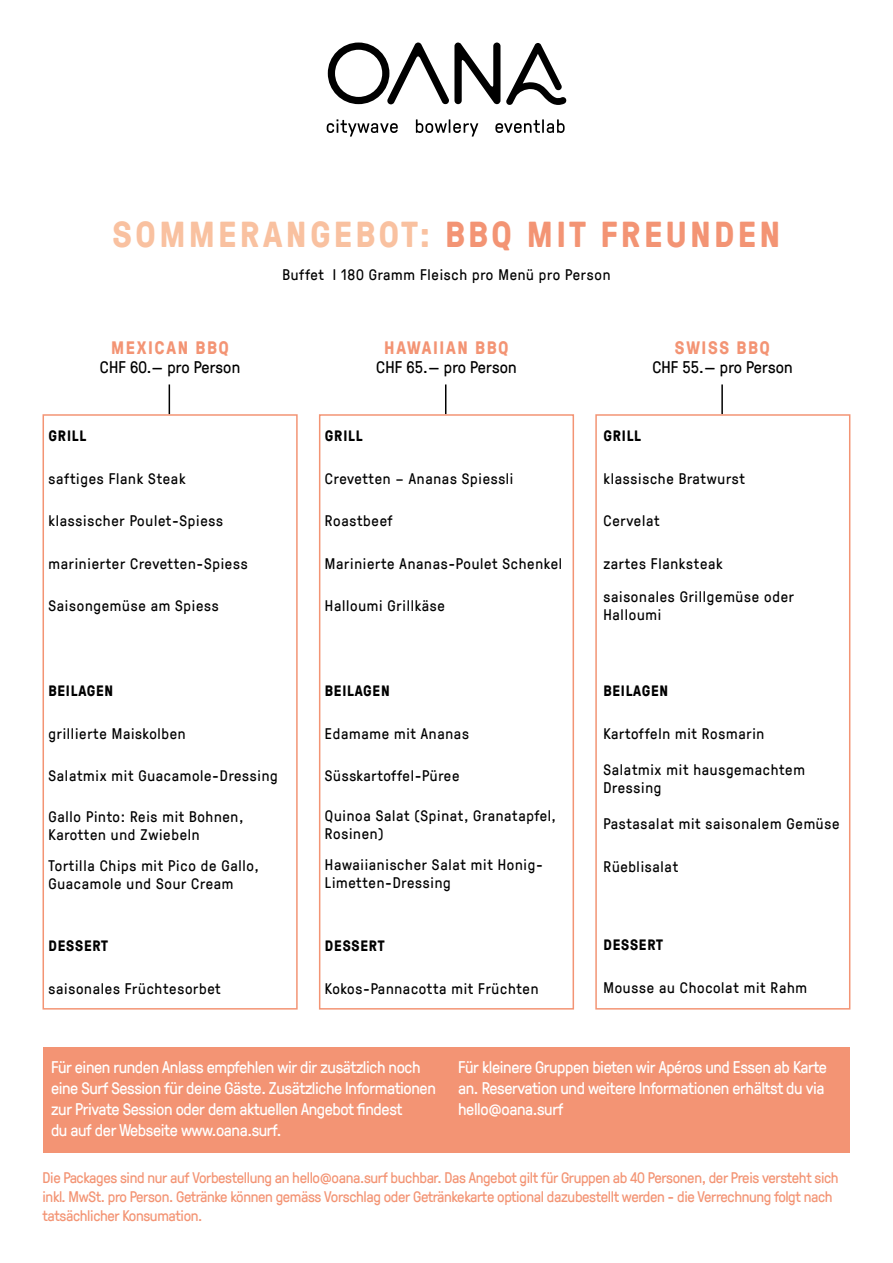
<style>
.page{position:relative;width:893px;height:1263px;background:#fff}
.page>*{position:absolute;margin:0;border:0;box-sizing:border-box;transform-origin:0 0}
.t1{font:700 36px "GT Pressura";letter-spacing:.09em;color:#f9c1a0}
.t2{font:700 18px "GT Pressura";letter-spacing:.09em;color:#f39474}
.t3{font:16.5px/21px "GT Pressura";letter-spacing:-.025em;color:#fff}
.t4{font:16.5px "GT Pressura";letter-spacing:.01em;color:#000}
.t5{font:15px/18px "GT Pressura";letter-spacing:.05em;color:#000}
.t6{font:15px/19.2px "GT Pressura";letter-spacing:-.025em;color:#f39474}
.t7{font:700 15px "GT Pressura";letter-spacing:.05em;color:#000}
.s1{color:#f39474}
</style>
<div class="page">
<div style="left:43px;top:1047px;width:807px;height:106px;background:#f39474"></div>
<hr style="left:169px;top:384px;width:1px;height:30px;background:#000">
<hr style="left:445px;top:384px;width:1px;height:30px;background:#000">
<hr style="left:721px;top:384px;width:2px;height:30px;background:#000">
<div style="left:43px;top:414px;width:255px;height:595px;border:2px solid #f39474"></div>
<div style="left:319px;top:414px;width:255px;height:595px;border:2px solid #f39474"></div>
<div style="left:595px;top:414px;width:255px;height:595px;border:2px solid #f39474"></div>
<svg style="left:327px;top:119px;width:71px;height:18px"></svg>
<svg style="left:416px;top:119px;width:62px;height:18px"></svg>
<svg style="left:495px;top:119px;width:70px;height:14px"></svg>
<svg style="left:328px;top:42px;width:172px;height:62px"></svg>
<svg style="left:506px;top:43px;width:61px;height:62px"></svg>
<h1 class="t1" style="left:112px;top:208px;width:670px">SOMMERANGEBOT: <span class="s1">BBQ MIT FREUNDEN</span></h1>
<p class="t2" style="left:111px;top:334px;width:119px">MEXICAN BBQ</p>
<p class="t4" style="left:100px;top:356px;width:142px">CHF 60.— pro Person</p>
<p class="t7" style="left:49px;top:425px;width:39px">GRILL</p>
<p class="t5" style="left:49px;top:468px;width:139px">saftiges Flank Steak</p>
<p class="t5" style="left:49px;top:511px;width:176px">klassischer Poulet-Spiess</p>
<p class="t5" style="left:49px;top:554px;width:201px">marinierter Crevetten-Spiess</p>
<p class="t5" style="left:49px;top:596px;width:172px">Saisongemüse am Spiess</p>
<p class="t5" style="left:282px;top:265px;width:329px">Buffet I 180 Gramm Fleisch pro Menü pro Person</p>
<p class="t2" style="left:384px;top:334px;width:126px">HAWAIIAN BBQ</p>
<p class="t4" style="left:376px;top:356px;width:142px">CHF 65.— pro Person</p>
<p class="t2" style="left:675px;top:334px;width:97px">SWISS BBQ</p>
<p class="t4" style="left:652px;top:356px;width:142px">CHF 55.— pro Person</p>
<p class="t7" style="left:325px;top:425px;width:39px">GRILL</p>
<p class="t5" style="left:325px;top:469px;width:190px">Crevetten – Ananas Spiessli</p>
<p class="t5" style="left:325px;top:511px;width:69px">Roastbeef</p>
<p class="t5" style="left:325px;top:554px;width:239px">Marinierte Ananas-Poulet Schenkel</p>
<p class="t5" style="left:325px;top:596px;width:121px">Halloumi Grillkäse</p>
<p class="t7" style="left:603px;top:425px;width:39px">GRILL</p>
<p class="t5" style="left:603px;top:468px;width:143px">klassische Bratwurst</p>
<p class="t5" style="left:603px;top:511px;width:58px">Cervelat</p>
<p class="t5" style="left:603px;top:554px;width:121px">zartes Flanksteak</p>
<p class="t5" style="left:603px;top:587px;width:192px">saisonales Grillgemüse oder<br>Halloumi</p>
<p class="t7" style="left:49px;top:680px;width:66px">BEILAGEN</p>
<p class="t5" style="left:49px;top:724px;width:139px">grillierte Maiskolben</p>
<p class="t5" style="left:49px;top:766px;width:231px">Salatmix mit Guacamole-Dressing</p>
<p class="t5" style="left:49px;top:807px;width:196px">Gallo Pinto: Reis mit Bohnen,<br>Karotten und Zwiebeln</p>
<p class="t5" style="left:49px;top:856px;width:212px">Tortilla Chips mit Pico de Gallo,<br>Guacamole und Sour Cream</p>
<p class="t7" style="left:49px;top:935px;width:61px">DESSERT</p>
<p class="t5" style="left:49px;top:978px;width:174px">saisonales Früchtesorbet</p>
<p class="t7" style="left:325px;top:680px;width:66px">BEILAGEN</p>
<p class="t5" style="left:325px;top:724px;width:145px">Edamame mit Ananas</p>
<p class="t5" style="left:325px;top:766px;width:136px">Süsskartoffel-Püree</p>
<p class="t5" style="left:325px;top:806px;width:232px">Quinoa Salat (Spinat, Granatapfel,<br>Rosinen)</p>
<p class="t5" style="left:325px;top:855px;width:219px">Hawaiianischer Salat mit Honig-<br>Limetten-Dressing</p>
<p class="t7" style="left:325px;top:935px;width:61px">DESSERT</p>
<p class="t5" style="left:325px;top:978px;width:215px">Kokos-Pannacotta mit Früchten</p>
<p class="t7" style="left:603px;top:680px;width:66px">BEILAGEN</p>
<p class="t5" style="left:603px;top:724px;width:162px">Kartoffeln mit Rosmarin</p>
<p class="t5" style="left:603px;top:760px;width:203px">Salatmix mit hausgemachtem<br>Dressing</p>
<p class="t5" style="left:603px;top:814px;width:237px">Pastasalat mit saisonalem Gemüse</p>
<p class="t5" style="left:603px;top:857px;width:76px">Rüeblisalat</p>
<p class="t7" style="left:603px;top:934px;width:61px">DESSERT</p>
<p class="t5" style="left:603px;top:978px;width:205px">Mousse au Chocolat mit Rahm</p>
<p class="t3" style="left:51px;top:1056px;width:386px">Für einen runden Anlass empfehlen wir dir zusätzlich noch eine Surf Session für deine Gäste. Zusätzliche Informationen zur Private Session oder dem aktuellen Angebot findest<br>du auf der Webseite www.oana.surf.</p>
<p class="t3" style="left:458px;top:1056px;width:370px">Für kleinere Gruppen bieten wir Apéros und Essen ab Karte an. Reservation und weitere Informationen erhältst du via hello@oana.surf</p>
<p class="t6" style="left:43px;top:1167px;width:798px">Die Packages sind nur auf Vorbestellung an hello@oana.surf buchbar. Das Angebot gilt für Gruppen ab 40 Personen, der Preis versteht sich inkl. MwSt. pro Person. Getränke können gemäss Vorschlag oder Getränkekarte optional dazubestellt werden - die Verrechnung folgt nach tatsächlicher Konsumation.</p>
</div>
